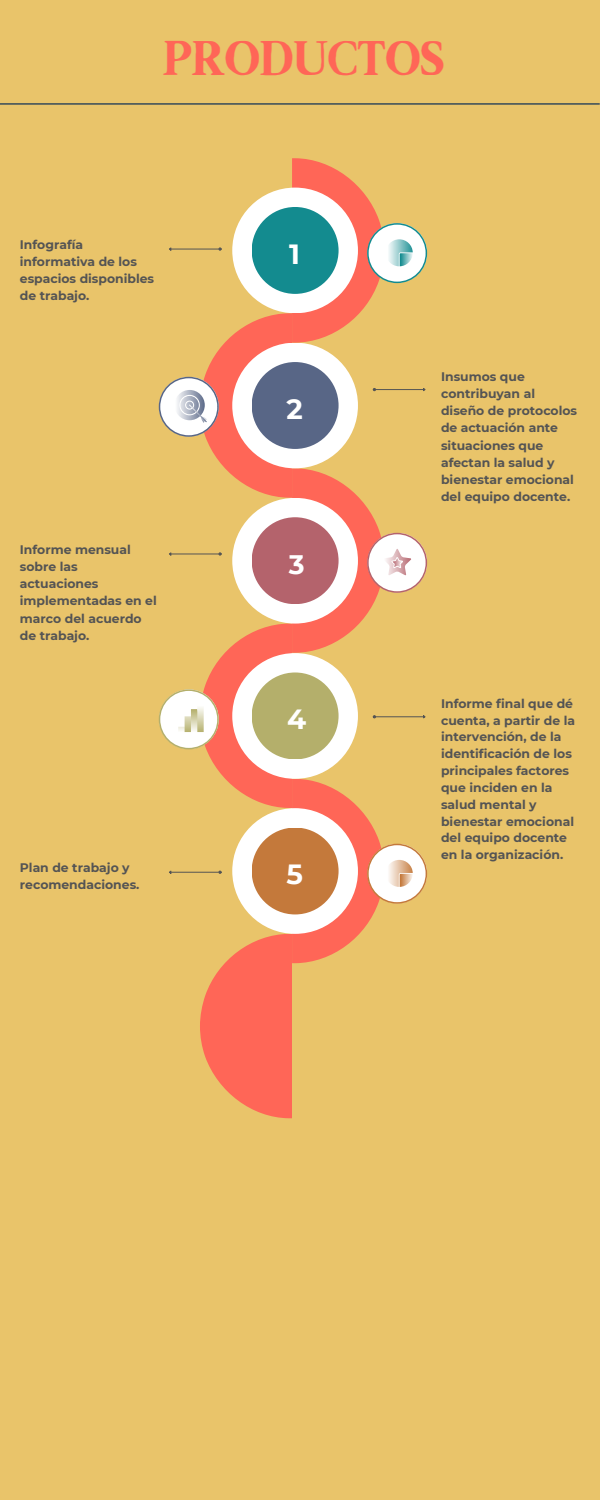
<style>
.page{position:relative;width:600px;height:1500px;background:#e9c46a}
.page>*{position:absolute;margin:0;border:0;box-sizing:border-box;transform-origin:0 0}
.t1{font:700 49px "Brixton TC";letter-spacing:-.035em;color:#ff6657}
.t2{font:700 27.7px "Montserrat";color:#fff}
.t3{font:700 26.7px "Montserrat";color:#fff}
.t4{font:700 12.4px/17.2px "Montserrat";color:#545454}
</style>
<div class="page">
<svg style="left:159px;top:158px;width:268px;height:960px"></svg>
<hr style="left:0;top:103px;width:600px;height:2px;background:#364a5a">
<p class="t1" style="left:162px;top:41px;width:285px">PRODUCTOS</p>
<p class="t4" style="left:20px;top:236px;width:136px">Infografía informativa de los espacios disponibles de trabajo.</p>
<p class="t2" style="left:289px;top:237px;width:12px">1</p>
<p class="t2" style="left:286px;top:392px;width:18px">2</p>
<p class="t4" style="left:441px;top:368px;width:138px">Insumos que contribuyan al diseño de protocolos de actuación ante situaciones que afectan la salud y bienestar emocional del equipo docente.</p>
<p class="t4" style="left:20px;top:541px;width:138px">Informe mensual sobre las actuaciones implementadas en el marco del acuerdo de trabajo.</p>
<p class="t4" style="left:20px;top:859px;width:121px;line-height:16.8px">Plan de trabajo y recomendaciones.</p>
<p class="t3" style="left:289px;top:548px;width:17px">3</p>
<p class="t2" style="left:287px;top:703px;width:21px">4</p>
<p class="t2" style="left:286px;top:858px;width:18px">5</p>
<p class="t4" style="left:441px;top:695px;width:136px;line-height:16.8px">Informe final que dé cuenta, a partir de la intervención, de la identificación de los principales factores que inciden en la salud mental y bienestar emocional del equipo docente en la organización.</p>
</div>
